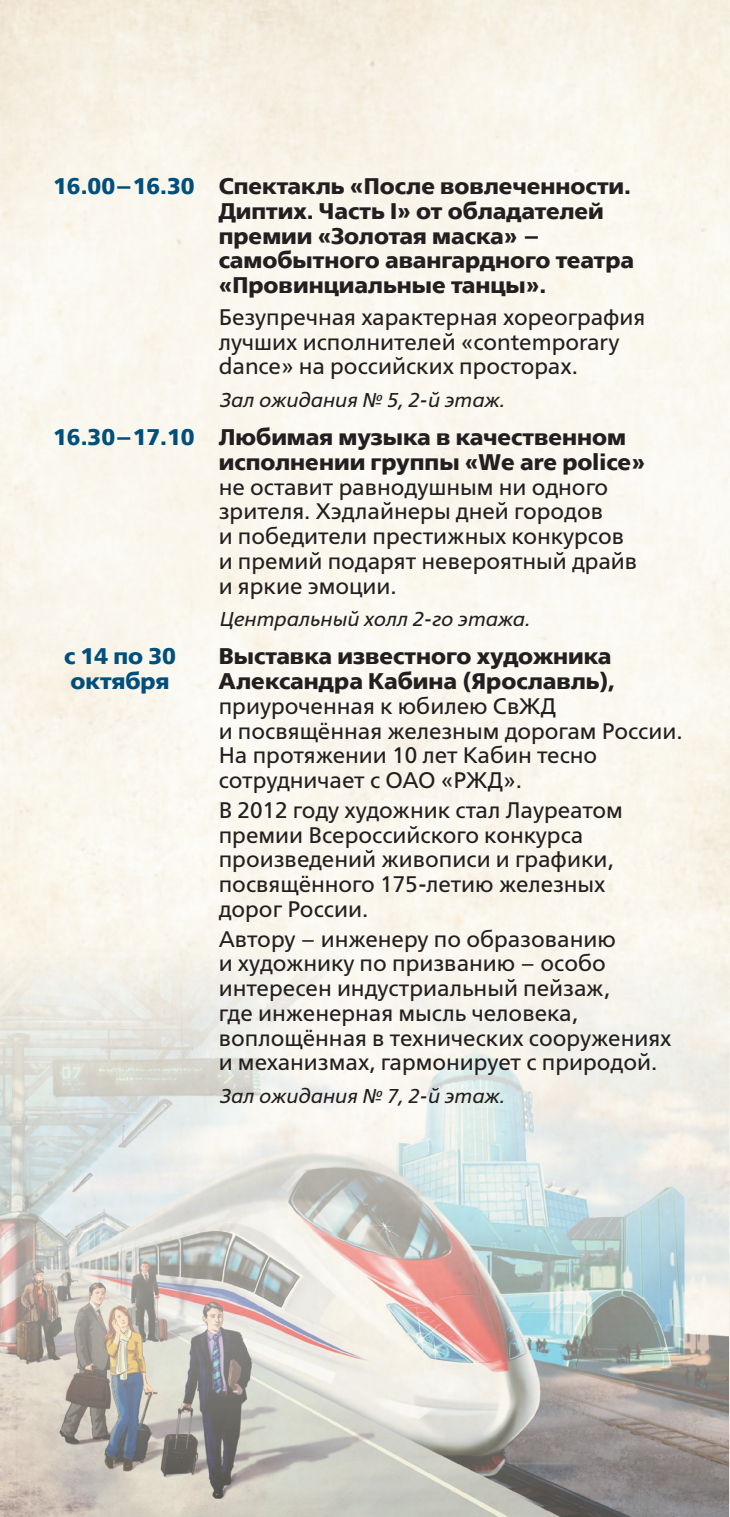
<style>
.page{position:relative;width:730px;height:1517px;background:#fff}
.page>*{position:absolute;margin:0;border:0;box-sizing:border-box;transform-origin:0 0}
.t1{font:22.5px/24.8px "FSRAILWAY Book";color:#231f20}
.t2{font:22.5px/24.8px "FSRAILWAYTT Bold";color:#231f20}
.t3{font:22.5px/24.8px "FSRAILWAYTT Bold";color:#004f7c}
.t4{font:italic 20px "FSRAILWAY Book";color:#231f20}
.s1{color:#004f7c}
</style>
<div class="page">
<img style="left:0;top:0;width:730px;height:1517px">
<img style="left:0;top:929px;width:728px;height:588px">
<p class="t2" style="left:219px;top:174px;width:417px;text-indent:-166px"><span class="s1">16.00–16.30</span> Спектакль «После вовлеченности.<br>Диптих. Часть I» от обладателей премии «Золотая маска» – самобытного авангардного театра «Провинциальные танцы».</p>
<p class="t1" style="left:219px;top:305px;width:428px">Безупречная характерная хореография лучших исполнителей «contemporary dance» на российских просторах.</p>
<p class="t4" style="left:219px;top:388px;width:287px">Зал ожидания № 5, 2-й этаж.</p>
<p class="t2" style="left:219px;top:425px;width:428px;text-indent:-166px"><span class="s1">16.30–17.10</span> Любимая музыка в качественном исполнении группы «We аre police»</p>
<p class="t1" style="left:219px;top:474px;width:420px">не оставит равнодушным ни одного зрителя. Хэдлайнеры дней городов<br>и победители престижных конкурсов и премий подарят невероятный драйв и яркие эмоции.</p>
<p class="t4" style="left:219px;top:608px;width:312px">Центральный холл 2-го этажа.</p>
<p class="t3" style="left:64px;top:644px;width:113px">с 14 по 30 октября</p>
<p class="t2" style="left:219px;top:644px;width:400px">Выставка известного художника<br>Александра Кабина (Ярославль),</p>
<p class="t1" style="left:219px;top:694px;width:465px">приуроченная к юбилею СвЖД<br>и посвящённая железным дорогам России.<br>На протяжении 10 лет Кабин тесно сотрудничает с ОАО «РЖД».</p>
<p class="t1" style="left:219px;top:798px;width:406px">В 2012 году художник стал Лауреатом премии Всероссийского конкурса произведений живописи и графики, посвящённого 175-летию железных дорог России.</p>
<p class="t1" style="left:219px;top:926px;width:454px">Автору – инженеру по образованию<br>и художнику по призванию – особо интересен индустриальный пейзаж,<br>где инженерная мысль человека, воплощённая в технических сооружениях и механизмах, гармонирует с природой.</p>
<p class="t4" style="left:219px;top:1084px;width:287px">Зал ожидания № 7, 2-й этаж.</p>
</div>
